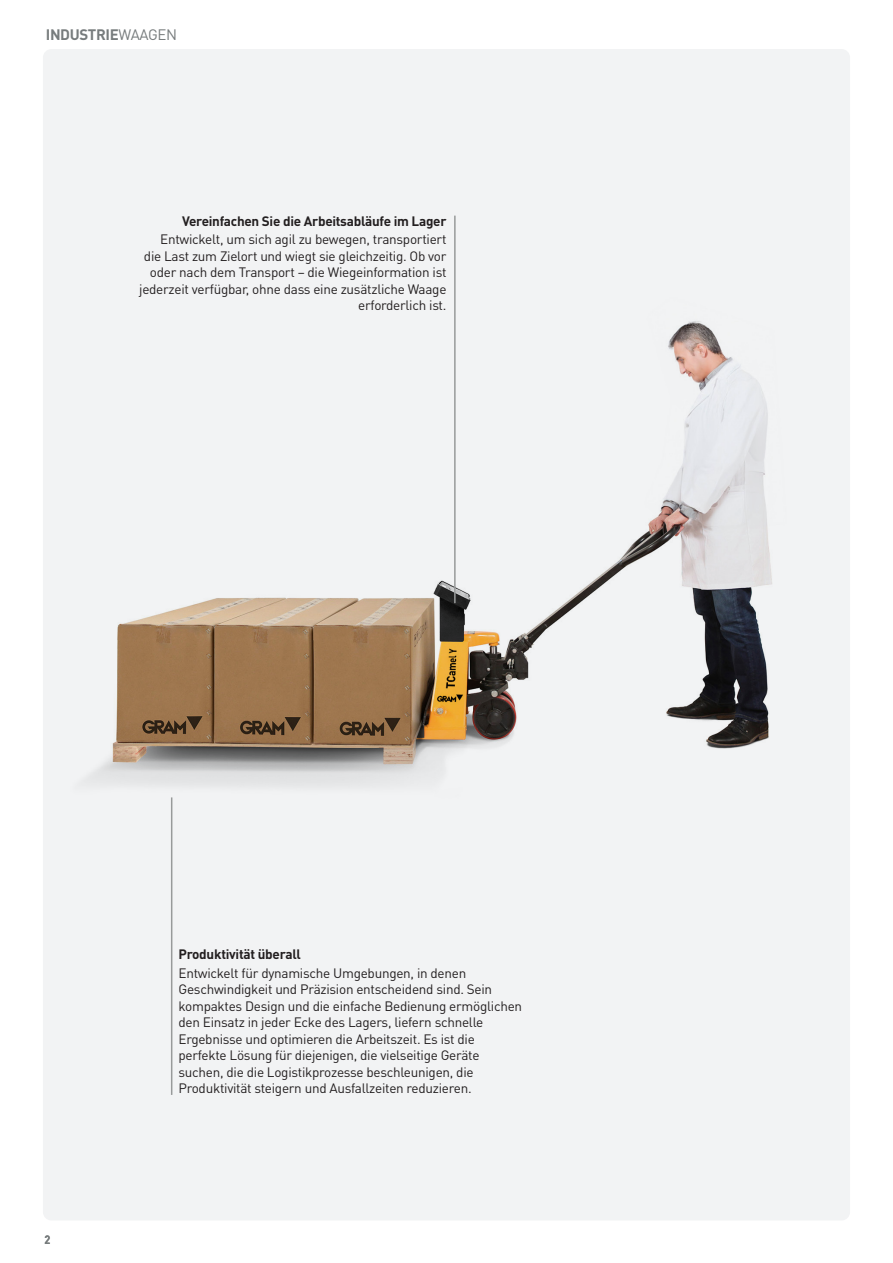
<style>
.page{position:relative;width:893px;height:1263px;background:#fff}
.page>*{position:absolute;margin:0;border:0;box-sizing:border-box;transform-origin:0 0}
.t1{font:700 15px "DIN Pro";letter-spacing:-.025em;color:#777c7d}
.Descripcion{font:13.5px/16.5px "DIN Pro";letter-spacing:-.02em;color:#231f20;text-align:right}
.Descripcion-2{font:700 13.5px "DIN Pro";letter-spacing:-.02em;color:#231f20}
.t2{font:700 12px "DIN Pro";color:#777c7d;scale:.9 1}
.s1{font-weight:400}
</style>
<div class="page">
<div style="left:43px;top:49px;width:807px;height:1171px;background:#f2f3f4;border-radius:9px"></div>
<img style="left:87px;top:215px;width:685px;height:727px">
<hr style="left:171px;top:797px;width:1px;height:298px;background:#989a9a">
<hr style="left:454px;top:216px;width:2px;height:387px;background:#989a9a">
<p class="t1" style="left:46px;top:22px;width:133px">INDUSTRIE<span class="s1">WAAGEN</span></p>
<p class="Descripcion-2" style="left:182px;top:210px;width:266px">Vereinfachen Sie die Arbeitsabläufe im Lager</p>
<p class="Descripcion" style="left:139px;top:231px;width:309px">Entwickelt, um sich agil zu bewegen, transportiert<br>die Last zum Zielort und wiegt sie gleichzeitig. Ob vor oder nach dem Transport – die Wiegeinformation ist jederzeit verfügbar, ohne dass eine zusätzliche Waage erforderlich ist.</p>
<p class="t2" style="left:45px;top:1229px;width:8px">2</p>
<p class="Descripcion-2" style="left:179px;top:943px;width:124px">Produktivität überall</p>
<p class="Descripcion" style="left:179px;top:964px;width:345px;text-align:left">Entwickelt für dynamische Umgebungen, in denen Geschwindigkeit und Präzision entscheidend sind. Sein kompaktes Design und die einfache Bedienung ermöglichen den Einsatz in jeder Ecke des Lagers, liefern schnelle Ergebnisse und optimieren die Arbeitszeit. Es ist die perfekte Lösung für diejenigen, die vielseitige Geräte suchen, die die Logistikprozesse beschleunigen, die Produktivität steigern und Ausfallzeiten reduzieren.</p>
</div>
